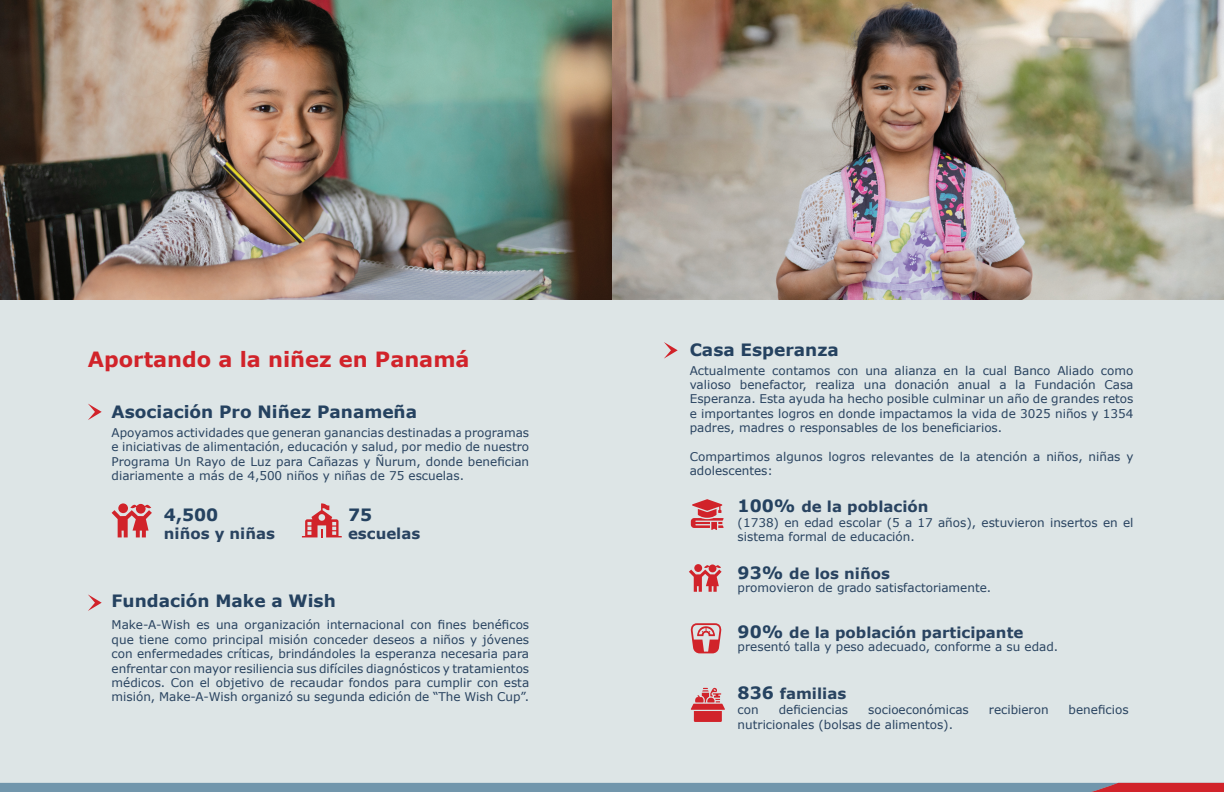
<style>
.page{position:relative;width:1224px;height:792px;background:#fff}
.page>*{position:absolute;margin:0;border:0;box-sizing:border-box;transform-origin:0 0}
.t1{font:700 21px "Verdana";color:#d1232a}
.t2{font:700 17px "Verdana";color:#254260}
.t3{font:700 15px "Verdana";color:#294360}
.t4{font:12px/14.4px "Verdana";color:#294360;text-align:justify}
.s1{font-size:17px;color:#254260}
</style>
<div class="page">
<div style="left:0;top:0;width:612px;height:792px;background:#dde5e6"></div>
<div style="left:612px;top:0;width:612px;height:792px;background:#dde5e6"></div>
<img style="left:0;top:0;width:1224px;height:300px">
<svg style="left:112px;top:504px;width:40px;height:33px"></svg>
<svg style="left:302px;top:503px;width:40px;height:34px"></svg>
<svg style="left:88px;top:404px;width:14px;height:16px"></svg>
<svg style="left:88px;top:594px;width:14px;height:17px"></svg>
<svg style="left:689px;top:564px;width:33px;height:28px"></svg>
<svg style="left:691px;top:499px;width:33px;height:31px"></svg>
<svg style="left:0;top:783px;width:1224px;height:9px;background:#7a8a9f"></svg>
<svg style="left:690px;top:623px;width:32px;height:30px"></svg>
<svg style="left:691px;top:688px;width:34px;height:34px"></svg>
<svg style="left:664px;top:342px;width:14px;height:17px"></svg>
<h1 class="t1" style="left:88px;top:345px;width:383px">Aportando a la niñez en Panamá</h1>
<h2 class="t2" style="left:112px;top:400px;width:307px">Asociación Pro Niñez Panameña</h2>
<p class="t4" style="left:112px;top:425px;width:419px">Apoyamos actividades que generan ganancias destinadas a programas e iniciativas de alimentación, educación y salud, por medio de nuestro Programa Un Rayo de Luz para Cañazas y Ñurum, donde benefician diariamente a más de 4,500 niños y niñas de 75 escuelas.</p>
<h2 class="t2" style="left:164px;top:503px;width:56px">4,500</h2>
<p class="t3" style="left:164px;top:523px;width:113px">niños y niñas</p>
<h2 class="t2" style="left:348px;top:503px;width:26px">75</h2>
<p class="t3" style="left:348px;top:523px;width:74px">escuelas</p>
<h2 class="t2" style="left:112px;top:589px;width:226px">Fundación Make a Wish</h2>
<p class="t4" style="left:112px;top:618px;width:419px">Make-A-Wish es una organización internacional con fines benéficos que tiene como principal misión conceder deseos a niños y jóvenes con enfermedades críticas, brindándoles la esperanza necesaria para enfrentar con mayor resiliencia sus difíciles diagnósticos y tratamientos médicos. Con el objetivo de recaudar fondos para cumplir con esta misión, Make-A-Wish organizó su segunda edición de “The Wish Cup”.</p>
<h2 class="t2" style="left:690px;top:338px;width:151px">Casa Esperanza</h2>
<p class="t4" style="left:690px;top:363px;width:445px">Actualmente contamos con una alianza en la cual Banco Aliado como valioso benefactor, realiza una donación anual a la Fundación Casa Esperanza. Esta ayuda ha hecho posible culminar un año de grandes retos e importantes logros en donde impactamos la vida de 3025 niños y 1354 padres, madres o responsables de los beneficiarios.</p>
<p class="t4" style="left:690px;top:449px;width:445px">Compartimos algunos logros relevantes de la atención a niños, niñas y adolescentes:</p>
<p class="t3" style="left:738px;top:496px;width:192px"><span class="s1">100%</span> de la población</p>
<p class="t4" style="left:738px;top:515px;width:397px">(1738) en edad escolar (5 a 17 años), estuvieron insertos en el sistema formal de educación.</p>
<p class="t3" style="left:738px;top:563px;width:154px"><span class="s1">93%</span> de los niños</p>
<p class="t4" style="left:738px;top:580px;width:255px">promovieron de grado satisfactoriamente.</p>
<p class="t3" style="left:738px;top:622px;width:287px"><span class="s1">90%</span> de la población participante</p>
<p class="t4" style="left:738px;top:640px;width:322px">presentó talla y peso adecuado, conforme a su edad.</p>
<p class="t3" style="left:738px;top:683px;width:110px"><span class="s1">836</span> familias</p>
<p class="t4" style="left:738px;top:702px;width:23px">con</p>
<p class="t4" style="left:779px;top:702px;width:71px">deficiencias</p>
<p class="t4" style="left:868px;top:702px;width:102px">socioeconómicas</p>
<p class="t4" style="left:989px;top:702px;width:61px">recibieron</p>
<p class="t4" style="left:1069px;top:702px;width:61px">beneficios</p>
<p class="t4" style="left:738px;top:717px;width:217px">nutricionales (bolsas de alimentos).</p>
</div>
